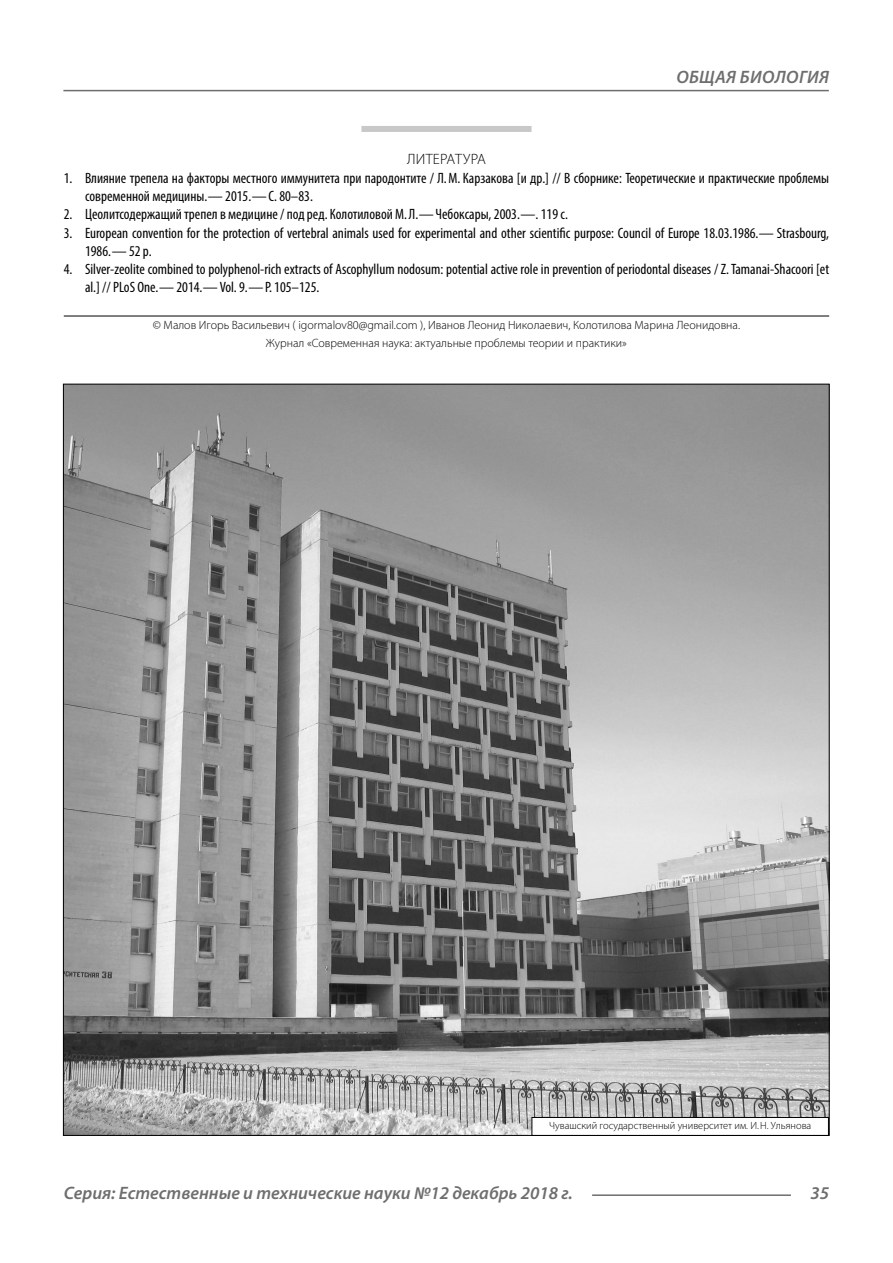
<style>
.page{position:relative;width:893px;height:1263px;background:#fff}
.page>*{position:absolute;margin:0;border:0;box-sizing:border-box;transform-origin:0 0}
.t1{font:italic 600 18px "Myriad Pro";color:#6e6e6e}
.t2{font:italic 600 18px "Myriad Pro";letter-spacing:.02em;color:#6e6e6e}
.t3{font:condensed 15px/18.3px "Myriad Pro";color:#000}
.Literature{font:300 15px "Myriad Pro";letter-spacing:.02em;color:#000}
.Copy{font:300 12px/18.3px "Myriad Pro";color:#000;text-align:center}
.Author-doc{font:300 10.5px "Myriad Pro";color:#000}
</style>
<div class="page">
<hr style="left:63px;top:90px;width:766px;height:1px;background:#6e6e6e">
<div style="left:361px;top:126px;width:170px;height:6px;background:#c8c8c8"></div>
<hr style="left:64px;top:316px;width:765px;height:1px;background:#000">
<hr style="left:592px;top:1194px;width:199px;height:2px;background:#6e6e6e">
<img style="left:65px;top:386px;width:763px;height:748px">
<div style="left:532px;top:1117px;width:296px;height:18px;background:#fff"></div>
<div style="left:531px;top:1117px;width:298px;height:19px;border:1px solid #000"></div>
<p class="t2" style="left:676px;top:66px;width:154px">ОБЩАЯ БИОЛОГИЯ</p>
<p class="Literature" style="left:407px;top:150px;width:80px">ЛИТЕРАТУРА</p>
<p class="t3" style="left:85px;top:168px;width:746px;text-indent:-21px">1. Влияние трепела на факторы местного иммунитета при пародонтите / Л.М. Карзакова [и др.] // В сборнике: Теоретические и практические проблемы современной медицины.— 2015.—С. 80–83.</p>
<p class="t3" style="left:64px;top:205px;width:506px">2. Цеолитсодержащий трепел в медицине / под ред. Колотиловой М. Л.—Чебоксары, 2003.—. 119 с.</p>
<p class="t3" style="left:85px;top:223px;width:746px;text-indent:-21px">3. European convention for the protection of vertebral animals used for experimental and other scientific purpose: Council of Europe 18.03.1986.— Strasbourg,<br>1986.— 52 р.</p>
<p class="t3" style="left:85px;top:260px;width:746px;text-indent:-21px">4. Silver-zeolite combined to polyphenol-rich extracts of Ascophyllum nodosum: potential active role in prevention of periodontal diseases / Z.Tamanai-Shacoori [et al.] // PLoS One.— 2014.—Vol. 9.—P. 105–125.</p>
<p class="Copy" style="left:153px;top:316px;width:589px">© Малов Игорь Васильевич ( igormalov80@gmail.com ), Иванов Леонид Николаевич, Колотилова Марина Леонидовна.<br>Журнал «Современная наука: актуальные проблемы теории и практики»</p>
<p class="Author-doc" style="left:549px;top:1119px;width:264px">Чувашский государственный университет им. И.Н. Ульянова</p>
<p class="t1" style="left:64px;top:1182px;width:510px">Серия: Естественные и технические науки №12 декабрь 2018 г.</p>
<p class="t1" style="left:810px;top:1182px;width:20px">35</p>
</div>
